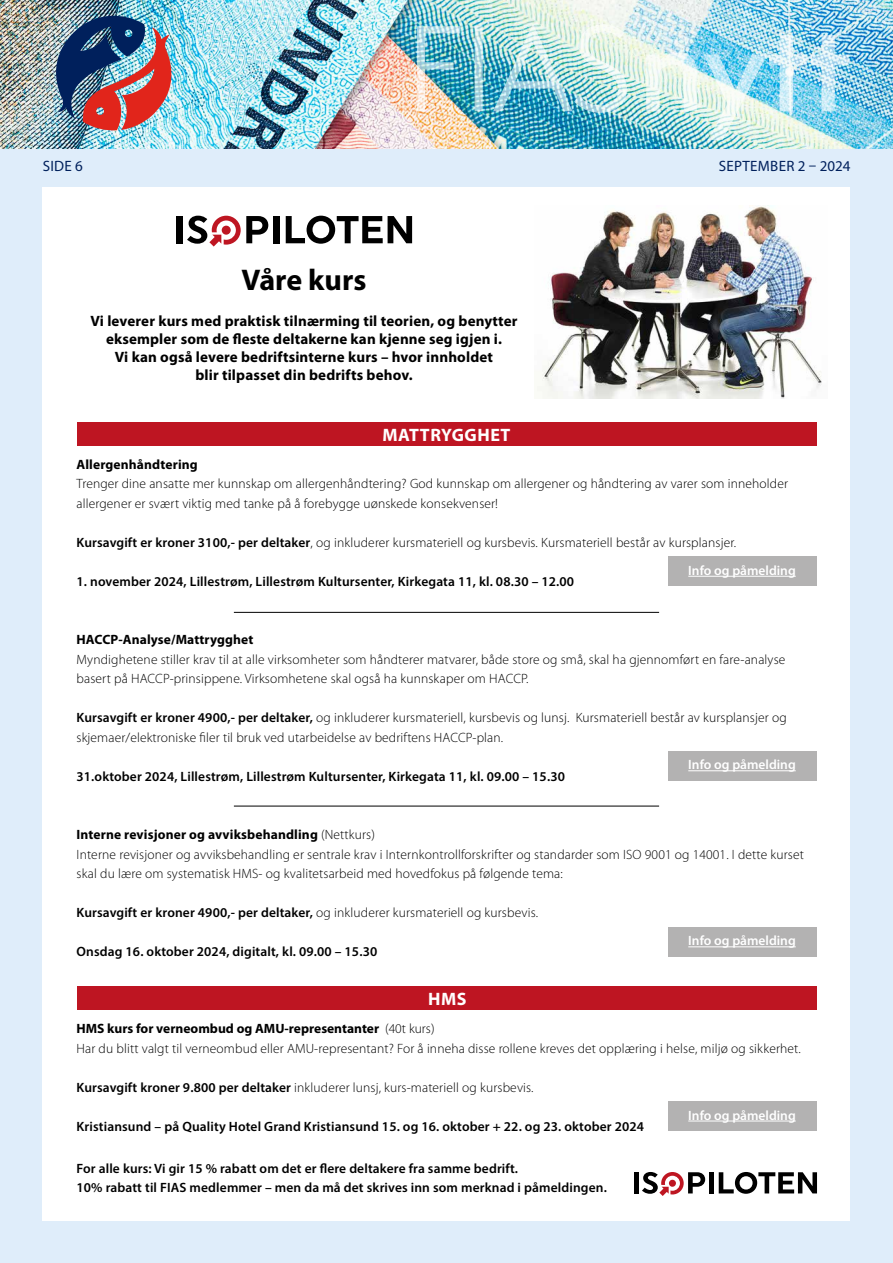
<style>
.page{position:relative;width:893px;height:1263px;background:#dfedfa}
.page>*{position:absolute;margin:0;border:0;box-sizing:border-box;transform-origin:0 0}
.t1{font:700 30px "Myriad Pro";color:#000}
.t2{font:700 18px "Myriad Pro";letter-spacing:.03em;color:#fff}
.t3{font:700 15px/18px "Myriad Pro";letter-spacing:.01em;color:#000;text-align:center}
.t4{font:15px "Myriad Pro";letter-spacing:.02em;color:#00205c}
.t5{font:300 13.5px/19.5px "Myriad Pro";letter-spacing:.01em;color:#000}
.t6{font:600 13.5px/19.5px "Myriad Pro";letter-spacing:.01em;color:#000}
.t7{font:600 13.5px "Myriad Pro";color:#fff}
.t8{font:700 13.5px "Myriad Pro";letter-spacing:.01em;color:#000}
.s1{font-weight:600}
.s2{font-weight:700}
</style>
<div class="page">
<img style="left:0;top:0;width:893px;height:149px">
<img style="left:417px;top:24px;width:432px;height:116px">
<img style="left:50px;top:11px;width:124px;height:120px">
<div style="left:43px;top:187px;width:807px;height:1033px;background:#fff"></div>
<img style="left:537px;top:205px;width:285px;height:194px">
<div style="left:177px;top:216px;width:6px;height:27px;background:#000"></div>
<div style="left:273px;top:216px;width:6px;height:27px;background:#000"></div>
<svg style="left:286px;top:216px;width:126px;height:28px"></svg>
<svg style="left:187px;top:216px;width:81px;height:31px"></svg>
<div style="left:77px;top:422px;width:739px;height:24px;background:#be1522"></div>
<div style="left:668px;top:927px;width:148px;height:30px;background:#b3b2b2"></div>
<hr style="left:688px;top:946px;width:108px;height:1px;background:#fff">
<div style="left:668px;top:751px;width:148px;height:30px;background:#b3b2b2"></div>
<hr style="left:688px;top:770px;width:108px;height:1px;background:#fff">
<div style="left:77px;top:986px;width:740px;height:24px;background:#be1522"></div>
<div style="left:634px;top:1172px;width:5px;height:21px;background:#000"></div>
<div style="left:709px;top:1172px;width:5px;height:21px;background:#000"></div>
<svg style="left:719px;top:1172px;width:98px;height:22px"></svg>
<svg style="left:642px;top:1172px;width:63px;height:24px"></svg>
<div style="left:668px;top:1101px;width:148px;height:30px;background:#b3b2b2"></div>
<hr style="left:688px;top:1121px;width:108px;height:1px;background:#fff">
<hr style="left:234px;top:612px;width:425px;height:1px;background:#000">
<hr style="left:234px;top:806px;width:425px;height:1px;background:#000">
<div style="left:668px;top:556px;width:148px;height:30px;background:#b3b2b2"></div>
<hr style="left:688px;top:576px;width:108px;height:1px;background:#fff">
<p class="t4" style="left:43px;top:156px;width:42px">SIDE 6</p>
<p class="t4" style="left:719px;top:156px;width:133px">SEPTEMBER 2 – 2024</p>
<h1 class="t1" style="left:242px;top:261px;width:126px">Våre kurs</h1>
<p class="t3" style="left:91px;top:312px;width:428px">Vi leverer kurs med praktisk tilnærming til teorien, og benytter eksempler som de fleste deltakerne kan kjenne seg igjen i.<br>Vi kan også levere bedriftsinterne kurs – hvor innholdet<br>blir tilpasset din bedrifts behov.</p>
<h2 class="t2" style="left:383px;top:423px;width:129px">MATTRYGGHET</h2>
<p class="t8" style="left:77px;top:455px;width:123px">Allergenhåndtering</p>
<p class="t5" style="left:77px;top:474px;width:713px">Trenger dine ansatte mer kunnskap om allergenhåndtering? God kunnskap om allergener og håndtering av varer som inneholder allergener er svært viktig med tanke på å forebygge uønskede konsekvenser!</p>
<p class="t5" style="left:77px;top:532px;width:661px"><span class="s1">Kursavgift er kroner 3100,- per deltaker</span>, og inkluderer kursmateriell og kursbevis. Kursmateriell består av kursplansjer.</p>
<p class="t6" style="left:77px;top:571px;width:499px">1. november 2024, Lillestrøm, Lillestrøm Kultursenter, Kirkegata 11, kl. 08.30 – 12.00</p>
<p class="t7" style="left:688px;top:562px;width:109px">Info og påmelding</p>
<p class="t8" style="left:77px;top:631px;width:178px">HACCP-Analyse/Mattrygghet</p>
<p class="t5" style="left:77px;top:649px;width:710px">Myndighetene stiller krav til at alle virksomheter som håndterer matvarer, både store og små, skal ha gjennomført en fare-analyse basert på HACCP-prinsippene. Virksomhetene skal også ha kunnskaper om HACCP.</p>
<p class="t5" style="left:77px;top:708px;width:712px"><span class="s1">Kursavgift er kroner 4900,- per deltaker,</span> og inkluderer kursmateriell, kursbevis og lunsj. Kursmateriell består av kursplansjer og skjemaer/elektroniske filer til bruk ved utarbeidelse av bedriftens HACCP-plan.</p>
<p class="t6" style="left:77px;top:766px;width:490px">31.oktober 2024, Lillestrøm, Lillestrøm Kultursenter, Kirkegata 11, kl. 09.00 – 15.30</p>
<p class="t7" style="left:688px;top:756px;width:109px">Info og påmelding</p>
<p class="t5" style="left:77px;top:825px;width:729px"><span class="s2">Interne revisjoner og avviksbehandling</span> (Nettkurs)<br>Interne revisjoner og avviksbehandling er sentrale krav i Internkontrollforskrifter og standarder som ISO 9001 og 14001. I dette kurset skal du lære om systematisk HMS- og kvalitetsarbeid med hovedfokus på følgende tema:</p>
<p class="t5" style="left:77px;top:903px;width:463px"><span class="s1">Kursavgift er kroner 4900,- per deltaker,</span> og inkluderer kursmateriell og kursbevis.</p>
<p class="t6" style="left:77px;top:941px;width:302px">Onsdag 16. oktober 2024, digitalt, kl. 09.00 – 15.30</p>
<p class="t7" style="left:688px;top:932px;width:109px">Info og påmelding</p>
<h2 class="t2" style="left:428px;top:987px;width:40px">HMS</h2>
<p class="t5" style="left:77px;top:1019px;width:726px"><span class="s2">HMS kurs for verneombud og AMU-representanter</span> (40t kurs)<br>Har du blitt valgt til verneombud eller AMU-representant? For å inneha disse rollene kreves det opplæring i helse, miljø og sikkerhet.</p>
<p class="t5" style="left:77px;top:1077px;width:458px"><span class="s1">Kursavgift kroner 9.800 per deltaker</span> inkluderer lunsj, kurs-materiell og kursbevis.</p>
<p class="t6" style="left:77px;top:1116px;width:569px">Kristiansund – på Quality Hotel Grand Kristiansund 15. og 16. oktober + 22. og 23. oktober 2024</p>
<p class="t7" style="left:688px;top:1106px;width:109px">Info og påmelding</p>
<p class="t6" style="left:77px;top:1158px;width:532px">For alle kurs: Vi gir 15 % rabatt om det er flere deltakere fra samme bedrift.<br>10% rabatt til FIAS medlemmer – men da må det skrives inn som merknad i påmeldingen.</p>
</div>
